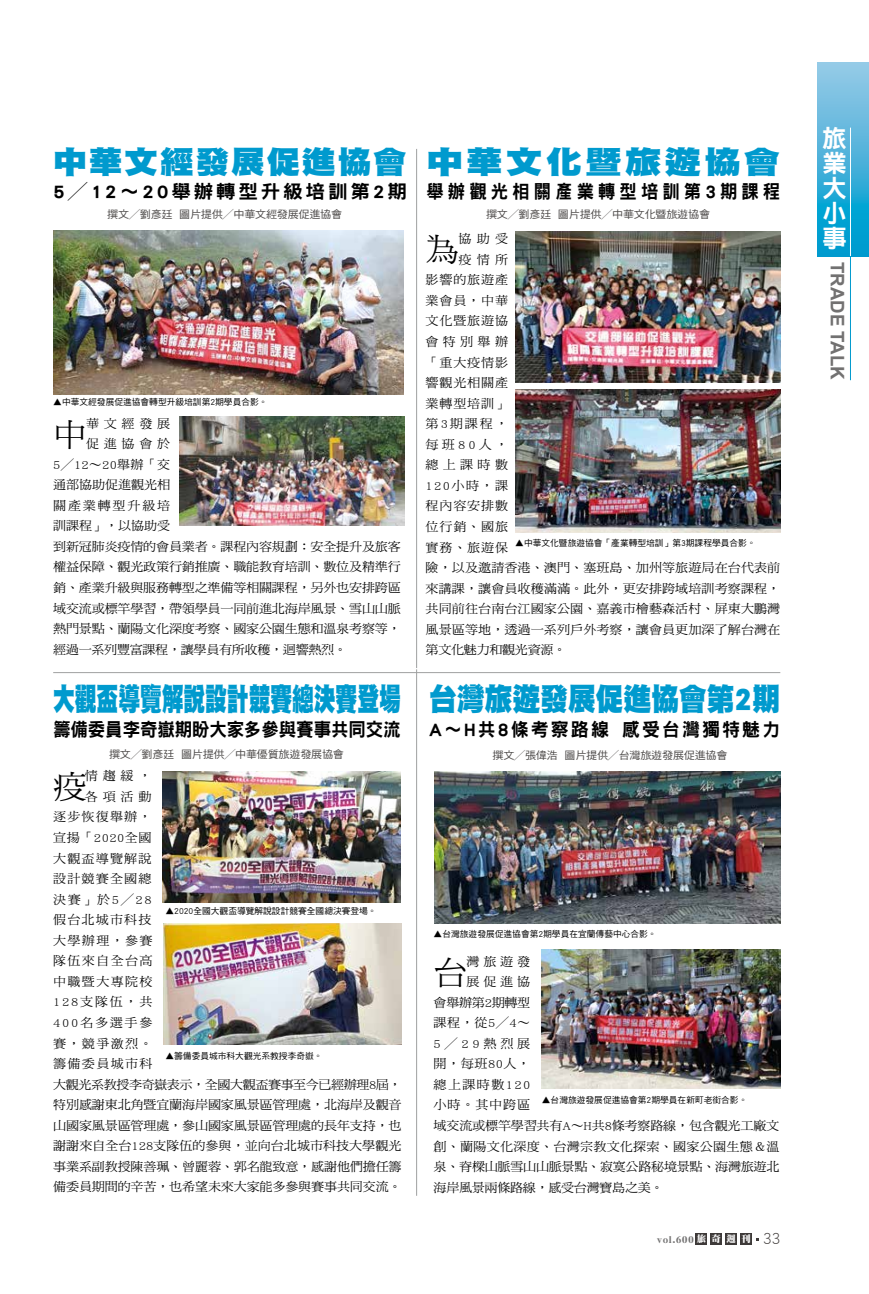
<style>
.page{position:relative;width:869px;height:1294px;background:#fff}
.page>*{position:absolute;margin:0;border:0;box-sizing:border-box;transform-origin:0 0}
.t1{font:32px "DF Ming Std W5";color:#000;scale:1.05 1}
.t2{font:31.12px "DF Hei Std W12";letter-spacing:-.005em;color:#009ace;scale:.7 1}
.t3{font:31.12px "DF Hei Std W12";letter-spacing:-.005em;color:#009ace;scale:.9 1}
.t4{font:31.12px "DF Hei Std W12";letter-spacing:.045em;color:#009ace;scale:1.09 1}
.t5{font:31.12px "DF Hei Std W12";letter-spacing:.08em;color:#009ace;scale:1.18 1}
.t6{font:24.88px/24.9px "DF Hei Std W9";color:#fff;text-align:justify}
.t7{font:18.62px "DF Hei Std W9";letter-spacing:-.01em;color:#000;scale:.94 1}
.t8{font:18.62px "DF Hei Std W9";letter-spacing:.14em;color:#000;scale:1.05 1}
.t9{font:18.62px "DF Hei Std W9";letter-spacing:.115em;color:#000;scale:.96 1}
.t10{font:18.62px "DF Hei Std W9";letter-spacing:.235em;color:#000;scale:.93 1}
.t11{font:700 18.62px "Arial";color:#727171}
.t12{font:12.38px "DF Ming Std W5";letter-spacing:-.005em;color:#000;scale:1.05 1}
.t13{font:12.38px "DF Ming Std W5";letter-spacing:-.025em;color:#000;scale:1.05 1}
.t14{font:12.38px "DF Ming Std W5";letter-spacing:-.035em;color:#000;scale:1.05 1}
.t15{font:12.38px "DF Ming Std W5";letter-spacing:.015em;color:#000;scale:1.05 1}
.t16{font:12.38px "DF Ming Std W5";letter-spacing:.085em;color:#000;scale:1.05 1}
.t17{font:12.38px "DF Ming Std W5";letter-spacing:.1em;color:#000;scale:1.05 1}
.t18{font:12.38px "DF Ming Std W5";letter-spacing:.035em;color:#000;scale:1.05 1}
.t19{font:12.38px "DF Ming Std W5";letter-spacing:.13em;color:#000;scale:1.05 1}
.t20{font:12.38px "DF Ming Std W5";letter-spacing:.135em;color:#000;scale:1.05 1}
.t21{font:12.38px "DF Ming Std W5";letter-spacing:.105em;color:#000;scale:1.05 1}
.t22{font:10.62px "DF Hei Std W5";letter-spacing:-.025em;color:#4c4948;scale:1.05 1}
.t23{font:9.38px "DF Ya Song GB5 Std W9";letter-spacing:.1em;color:#727171}
.t24{font:8.75px "DF Hei Std W5";color:#000}
.s1{font-family:"DF Ming Std W12";color:#fff}
.s2{font-family:"DF Hei Std W3";font-size:16.62px;color:#3e3a39}
</style>
<div class="page">
<hr style="left:416px;top:669px;width:1px;height:526px;background:#9fa0a0">
<hr style="left:416px;top:149px;width:1px;height:519px;background:#9fa0a0">
<hr style="left:53px;top:672px;width:727px;height:1px;background:#9fa0a0">
<img style="left:53px;top:230px;width:350px;height:164px">
<img style="left:179px;top:416px;width:225px;height:109px">
<img style="left:162px;top:772px;width:238px;height:130px">
<img style="left:515px;top:231px;width:265px;height:152px">
<img style="left:515px;top:389px;width:265px;height:143px">
<img style="left:163px;top:923px;width:238px;height:121px">
<img style="left:434px;top:771px;width:346px;height:152px">
<img style="left:541px;top:949px;width:239px;height:139px">
<svg style="left:817px;top:62px;width:51px;height:194px;background:#4bb4db"></svg>
<hr style="left:849px;top:128px;width:1px;height:128px;background:#fff">
<hr style="left:849px;top:256px;width:1px;height:124px;background:#009ace">
<div style="left:695px;top:1232px;width:11px;height:12px;background:#3e3a39"></div>
<div style="left:710px;top:1232px;width:11px;height:12px;background:#3e3a39"></div>
<div style="left:725px;top:1232px;width:11px;height:12px;background:#3e3a39"></div>
<div style="left:740px;top:1232px;width:11px;height:12px;background:#3e3a39"></div>
<p class="t4" style="left:53px;top:145px;width:326px">中華文經發展促進協會</p>
<p class="t8" style="left:53px;top:182px;width:338px">5╱12～20舉辦轉型升級培訓第2期</p>
<p class="t22" style="left:107px;top:209px;width:225px">撰文╱劉彥廷 圖片提供╱中華文經發展促進協會</p>
<p class="t24" style="left:53px;top:397px;width:216px">▲中華文經發展促進協會轉型升級培訓第2期學員合影。</p>
<p class="t1" style="left:53px;top:417px;width:34px">中</p>
<p class="t12" style="left:86px;top:416px;width:82px">華文經發展</p>
<p class="t12" style="left:86px;top:437px;width:82px">促進協會於</p>
<p class="t12" style="left:53px;top:457px;width:113px">5╱12～20舉辦「交</p>
<p class="t12" style="left:53px;top:478px;width:113px">通部協助促進觀光相</p>
<p class="t20" style="left:53px;top:498px;width:113px">關產業轉型升級培</p>
<p class="t12" style="left:53px;top:519px;width:113px">訓課程」，以協助受</p>
<p class="t12" style="left:53px;top:539px;width:332px">到新冠肺炎疫情的會員業者。課程內容規劃：安全提升及旅客</p>
<p class="t12" style="left:53px;top:560px;width:332px">權益保障、觀光政策行銷推廣、職能教育培訓、數位及精準行</p>
<p class="t12" style="left:53px;top:581px;width:332px">銷、產業升級與服務轉型之準備等相關課程，另外也安排跨區</p>
<p class="t12" style="left:53px;top:601px;width:332px">域交流或標竿學習，帶領學員一同前進北海岸風景、雪山山脈</p>
<p class="t12" style="left:53px;top:622px;width:332px">熱門景點、蘭陽文化深度考察、國家公園生態和溫泉考察等，</p>
<p class="t13" style="left:53px;top:642px;width:281px">經過一系列豐富課程，讓學員有所收穫，迴響熱烈。</p>
<p class="t2" style="left:53px;top:682px;width:498px">大觀盃導覽解說設計競賽總決賽登場</p>
<p class="t7" style="left:53px;top:719px;width:371px">籌備委員李奇嶽期盼大家多參與賽事共同交流</p>
<p class="t22" style="left:109px;top:748px;width:225px">撰文╱劉彥廷 圖片提供╱中華優質旅遊發展協會</p>
<p class="t1" style="left:53px;top:769px;width:34px">疫</p>
<p class="t12" style="left:85px;top:769px;width:65px">情趨緩，</p>
<p class="t12" style="left:85px;top:789px;width:65px">各項活動</p>
<p class="t12" style="left:53px;top:810px;width:95px">逐步恢復舉辦，</p>
<p class="t18" style="left:53px;top:830px;width:95px">宣揚「2020全國</p>
<p class="t16" style="left:53px;top:851px;width:95px">大觀盃導覽解說</p>
<p class="t16" style="left:53px;top:872px;width:95px">設計競賽全國總</p>
<p class="t12" style="left:53px;top:892px;width:95px">決賽」於5╱28</p>
<p class="t16" style="left:53px;top:913px;width:95px">假台北城市科技</p>
<p class="t12" style="left:53px;top:933px;width:96px">大學辦理，參賽</p>
<p class="t17" style="left:53px;top:954px;width:96px">隊伍來自全台高</p>
<p class="t17" style="left:53px;top:974px;width:96px">中職暨大專院校</p>
<p class="t12" style="left:53px;top:995px;width:96px">128支隊伍，共</p>
<p class="t19" style="left:53px;top:1015px;width:96px">400名多選手參</p>
<p class="t12" style="left:53px;top:1036px;width:96px">賽，競爭激烈。</p>
<p class="t17" style="left:53px;top:1056px;width:96px">籌備委員城市科</p>
<p class="t14" style="left:53px;top:1077px;width:333px">大觀光系教授李奇嶽表示，全國大觀盃賽事至今已經辦理8屆，</p>
<p class="t12" style="left:53px;top:1098px;width:333px">特別感謝東北角暨宜蘭海岸國家風景區管理處，北海岸及觀音</p>
<p class="t12" style="left:53px;top:1118px;width:333px">山國家風景區管理處，參山國家風景區管理處的長年支持，也</p>
<p class="t12" style="left:53px;top:1139px;width:333px">謝謝來自全台128支隊伍的參與，並向台北城市科技大學觀光</p>
<p class="t12" style="left:53px;top:1159px;width:333px">事業系副教授陳善珮、曾麗蓉、郭名龍致意，感謝他們擔任籌</p>
<p class="t12" style="left:53px;top:1180px;width:333px">備委員期間的辛苦，也希望未來大家能多參與賽事共同交流。</p>
<p class="t24" style="left:165px;top:906px;width:213px">▲2020全國大觀盃導覽解說設計競賽全國總決賽登場。</p>
<p class="t24" style="left:165px;top:1050px;width:159px">▲籌備委員城市科大觀光系教授李奇嶽。</p>
<p class="t5" style="left:426px;top:145px;width:301px">中華文化暨旅遊協會</p>
<p class="t10" style="left:426px;top:182px;width:382px">舉辦觀光相關產業轉型培訓第3期課程</p>
<p class="t22" style="left:486px;top:209px;width:215px">撰文╱劉彥廷 圖片提供╱中華文化暨旅遊協會</p>
<p class="t1" style="left:425px;top:232px;width:34px">為</p>
<p class="t12" style="left:458px;top:232px;width:49px">協助受</p>
<p class="t12" style="left:458px;top:253px;width:49px">疫情所</p>
<p class="t12" style="left:425px;top:273px;width:80px">影響的旅遊產</p>
<p class="t12" style="left:425px;top:294px;width:80px">業會員，中華</p>
<p class="t12" style="left:425px;top:314px;width:80px">文化暨旅遊協</p>
<p class="t12" style="left:425px;top:335px;width:80px">會特別舉辦</p>
<p class="t12" style="left:425px;top:355px;width:80px">「重大疫情影</p>
<p class="t12" style="left:425px;top:376px;width:80px">響觀光相關產</p>
<p class="t12" style="left:425px;top:396px;width:80px">業轉型培訓」</p>
<p class="t12" style="left:425px;top:417px;width:80px">第3期課程，</p>
<p class="t12" style="left:425px;top:437px;width:80px">每班80人，</p>
<p class="t12" style="left:425px;top:458px;width:80px">總上課時數</p>
<p class="t12" style="left:425px;top:479px;width:80px">120小時，課</p>
<p class="t12" style="left:425px;top:499px;width:80px">程內容安排數</p>
<p class="t12" style="left:425px;top:520px;width:80px">位行銷、國旅</p>
<p class="t12" style="left:425px;top:540px;width:80px">實務、旅遊保</p>
<p class="t12" style="left:425px;top:561px;width:339px">險，以及邀請香港、澳門、塞班島、加州等旅遊局在台代表前</p>
<p class="t12" style="left:425px;top:581px;width:339px">來講課，讓會員收穫滿滿。此外，更安排跨域培訓考察課程，</p>
<p class="t12" style="left:425px;top:602px;width:339px">共同前往台南台江國家公園、嘉義市檜藝森活村、屏東大鵬灣</p>
<p class="t12" style="left:425px;top:622px;width:339px">風景區等地，透過一系列戶外考察，讓會員更加深了解台灣在</p>
<p class="t13" style="left:425px;top:643px;width:135px">第文化魅力和觀光資源。</p>
<p class="t24" style="left:515px;top:538px;width:242px">▲中華文化暨旅遊協會「產業轉型培訓」第3期課程學員合影。</p>
<p class="t3" style="left:429px;top:682px;width:391px">台灣旅遊發展促進協會第2期</p>
<p class="t9" style="left:429px;top:718px;width:367px">A～H共8條考察路線 感受台灣獨特魅力</p>
<p class="t22" style="left:492px;top:749px;width:225px">撰文╱張偉浩 圖片提供╱台灣旅遊發展促進協會</p>
<p class="t24" style="left:433px;top:929px;width:224px">▲台灣旅遊發展促進協會第2期學員在宜蘭傳藝中心合影。</p>
<p class="t1" style="left:433px;top:954px;width:34px">台</p>
<p class="t12" style="left:466px;top:954px;width:62px">灣旅遊發</p>
<p class="t12" style="left:466px;top:974px;width:62px">展促進協</p>
<p class="t13" style="left:433px;top:995px;width:93px">會舉辦第2期轉型</p>
<p class="t12" style="left:433px;top:1016px;width:93px">課程，從5╱4～</p>
<p class="t12" style="left:433px;top:1036px;width:93px">5╱29熱烈展</p>
<p class="t12" style="left:433px;top:1057px;width:93px">開，每班80人，</p>
<p class="t21" style="left:433px;top:1077px;width:93px">總上課時數120</p>
<p class="t12" style="left:433px;top:1098px;width:93px">小時。其中跨區</p>
<p class="t12" style="left:433px;top:1118px;width:330px">域交流或標竿學習共有A～H共8條考察路線，包含觀光工廠文</p>
<p class="t15" style="left:433px;top:1139px;width:331px">創、蘭陽文化深度、台灣宗教文化探索、國家公園生態＆溫</p>
<p class="t12" style="left:433px;top:1159px;width:331px">泉、脊樑山脈雪山山脈景點、寂寞公路秘境景點、海灣旅遊北</p>
<p class="t13" style="left:433px;top:1180px;width:220px">海岸風景兩條路線，感受台灣寶島之美。</p>
<p class="t24" style="left:541px;top:1095px;width:207px">▲台灣旅遊發展促進協會第2期學員在新町老街合影。</p>
<p class="t23" style="left:657px;top:1234px;width:125px">vol.600 <span class="s1">旅奇週刊</span> <span class="s2">33</span></p>
<h3 class="t6" style="left:821px;top:125px;width:25px">旅業大小事</h3>
<h3 class="t11" style="left:849px;top:262px;width:119px;rotate:90deg">TRADE TALK</h3>
</div>
